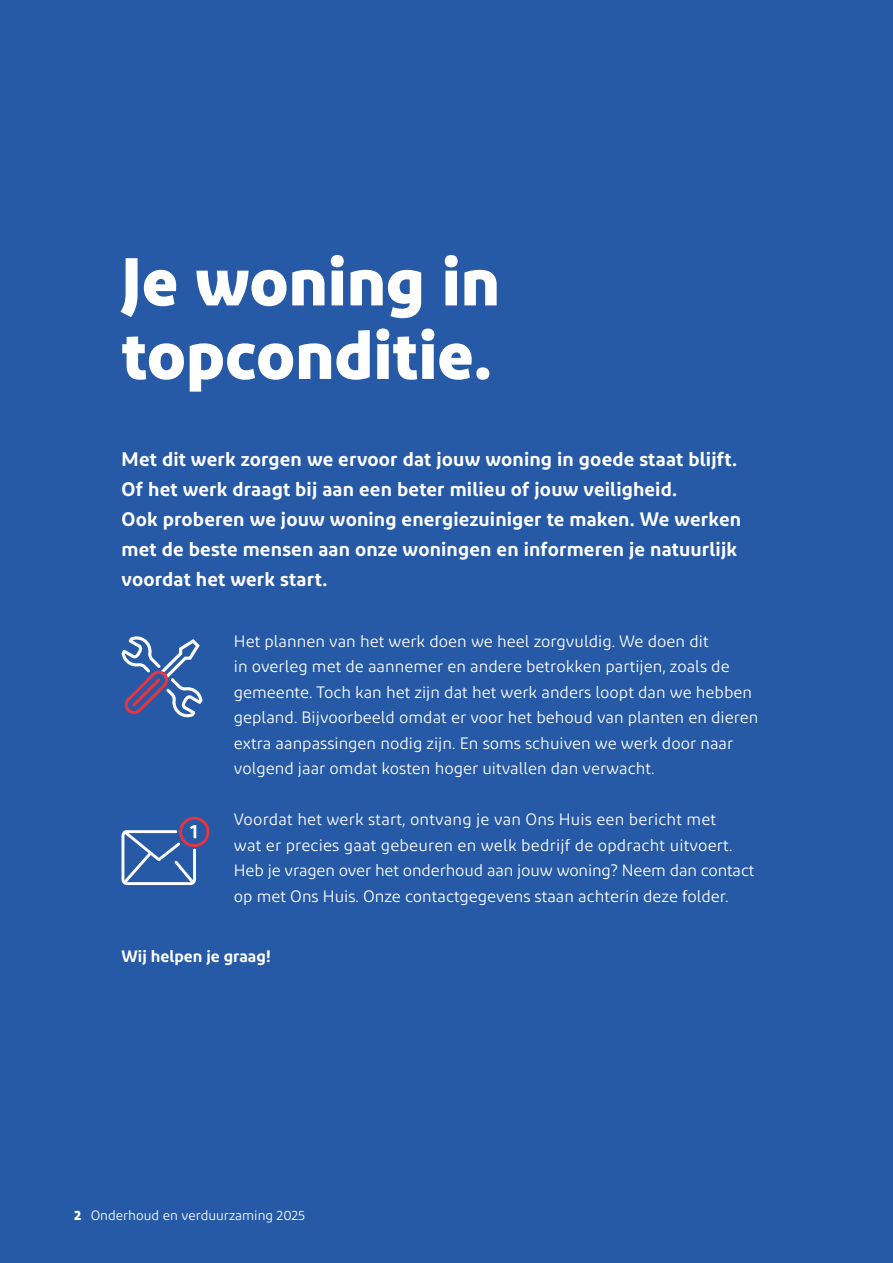
<style>
.page{position:relative;width:893px;height:1263px;background:#265aa6}
.page>*{position:absolute;margin:0;border:0;box-sizing:border-box;transform-origin:0 0}
.t1{font:700 67.5px/73.5px "Diodrum Cyrillic";color:#fff}
.t2{font:600 19.5px/30px "Diodrum Cyrillic";letter-spacing:.01em;color:#fff}
.t3{font:16.5px/25.5px "Diodrum Cyrillic";color:#fff}
.t4{font:600 16.5px "Diodrum Cyrillic";color:#fff}
.t5{font:13.5px "Diodrum Cyrillic";color:#fff}
.s1{font-weight:700}
</style>
<div class="page">
<svg style="left:121px;top:636px;width:81px;height:81px"></svg>
<svg style="left:122px;top:817px;width:87px;height:68px"></svg>
<h1 class="t1" style="left:122px;top:243px;width:380px">Je woning in topconditie.</h1>
<p class="t2" style="left:122px;top:444px;width:621px">Met dit werk zorgen we ervoor dat jouw woning in goede staat blijft.<br>Of het werk draagt bij aan een beter milieu of jouw veiligheid.<br>Ook proberen we jouw woning energiezuiniger te maken. We werken met de beste mensen aan onze woningen en informeren je natuurlijk voordat het werk start.</p>
<p class="t3" style="left:234px;top:628px;width:526px">Het plannen van het werk doen we heel zorgvuldig. We doen dit<br>in overleg met de aannemer en andere betrokken partijen, zoals de gemeente. Toch kan het zijn dat het werk anders loopt dan we hebben gepland. Bijvoorbeeld omdat er voor het behoud van planten en dieren extra aanpassingen nodig zijn. En soms schuiven we werk door naar volgend jaar omdat kosten hoger uitvallen dan verwacht.</p>
<p class="t3" style="left:234px;top:806px;width:522px">Voordat het werk start, ontvang je van Ons Huis een bericht met<br>wat er precies gaat gebeuren en welk bedrijf de opdracht uitvoert.<br>Heb je vragen over het onderhoud aan jouw woning? Neem dan contact op met Ons Huis. Onze contactgegevens staan achterin deze folder.</p>
<p class="t4" style="left:122px;top:946px;width:151px">Wij helpen je graag!</p>
<p class="t5" style="left:74px;top:1207px;width:232px"><span class="s1">2</span> Onderhoud en verduurzaming 2025</p>
</div>
